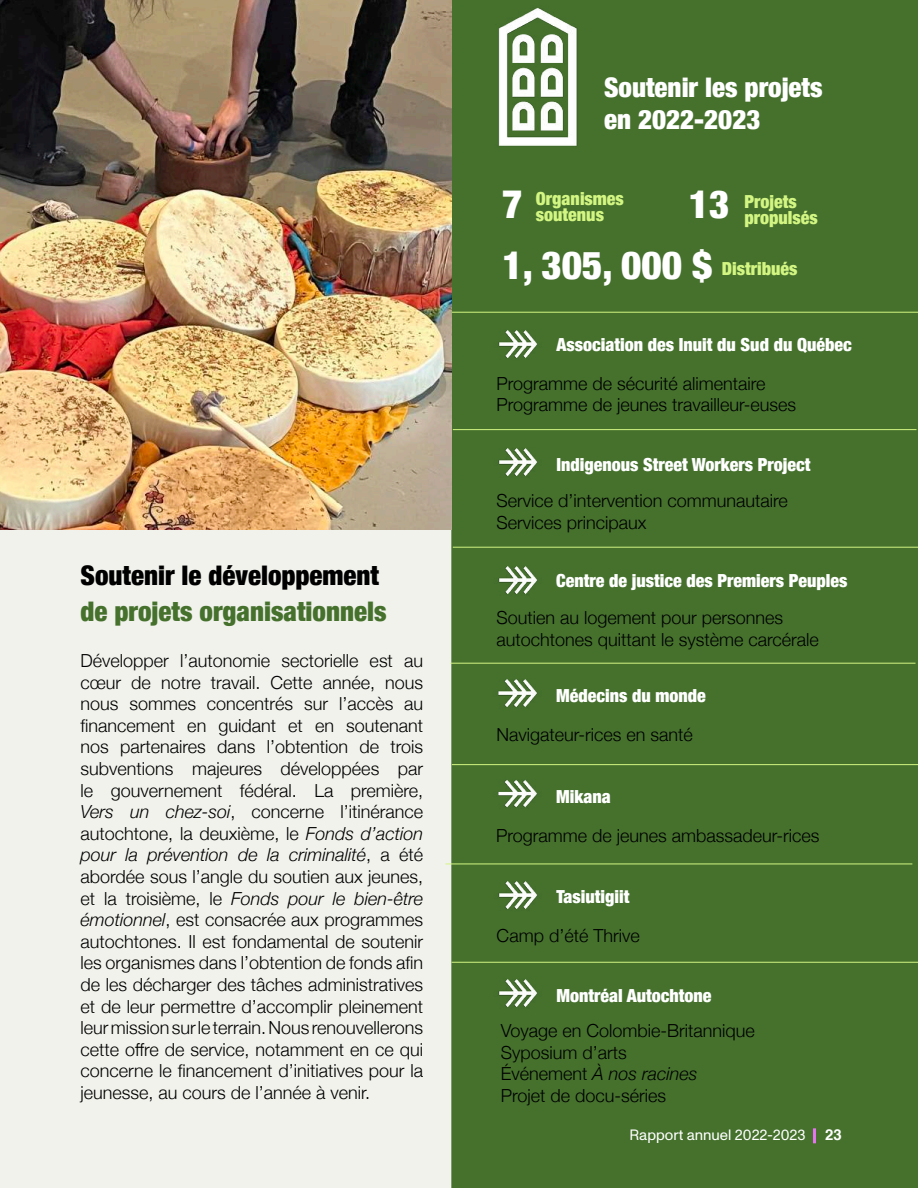
<style>
.page{position:relative;width:918px;height:1188px;background:#f2f2ed}
.page>*{position:absolute;margin:0;border:0;box-sizing:border-box;transform-origin:0 0}
.t1{font:900 condensed 39px "Helvetica Neue";color:#fff}
.t2{font:900 condensed 27px/32.4px "Helvetica Neue";color:#fff}
.t3{font:900 condensed 27px "Helvetica Neue";color:#45712d}
.t4{font:900 condensed 27px "Helvetica Neue";color:#000}
.t5{font:300 18px/21.6px "Helvetica Neue";color:#000}
.t6{font:900 condensed 18px "Helvetica Neue";color:#fff}
.t7{font:900 condensed 18px/16.5px "Helvetica Neue";color:#d3f582}
.t8{font:15px "ABC Monument Grotesk Trial";color:#fff}
.t9{font:700 15px "Helvetica";color:#fff}
.s1{font-style:italic}
.s2{font-size:18px;color:#d3f582}
</style>
<div class="page">
<div style="left:452px;top:1px;width:465px;height:1186px;background:#45712d"></div>
<hr style="left:451px;top:312px;width:467px;height:1px;background:#d3f582">
<img style="left:498px;top:330px;width:40px;height:28px">
<img style="left:498px;top:448px;width:40px;height:28px">
<hr style="left:453px;top:429px;width:463px;height:1px;background:#d3f582">
<hr style="left:453px;top:547px;width:465px;height:1px;background:#d3f582">
<img style="left:498px;top:566px;width:40px;height:28px">
<img style="left:498px;top:780px;width:39px;height:28px">
<img style="left:498px;top:881px;width:40px;height:28px">
<img style="left:498px;top:979px;width:40px;height:28px">
<hr style="left:452px;top:764px;width:466px;height:1px;background:#d3f582">
<hr style="left:446px;top:864px;width:466px;height:1px;background:#d3f582">
<hr style="left:452px;top:962px;width:466px;height:1px;background:#d3f582">
<img style="left:489px;top:0;width:98px;height:146px">
<img style="left:0;top:0;width:451px;height:530px">
<img style="left:498px;top:679px;width:39px;height:28px">
<hr style="left:450px;top:663px;width:466px;height:1px;background:#d3f582">
<div style="left:813px;top:1128px;width:3px;height:15px;border:2px solid #e673f0"></div>
<h2 class="t4" style="left:81px;top:553px;width:300px">Soutenir le développement</h2>
<h2 class="t3" style="left:81px;top:589px;width:308px">de projets organisationnels</h2>
<p class="t5" style="left:81px;top:648px;width:344px;text-align:justify">Développer l’autonomie sectorielle est au cœur de notre travail. Cette année, nous nous sommes concentrés sur l’accès au financement en guidant et en soutenant nos partenaires dans l’obtention de trois subventions majeures développées par le gouvernement fédéral. La première, <span class="s1">Vers un chez-soi</span>, concerne l’itinérance autochtone, la deuxième, le <span class="s1">Fonds d’action pour la prévention de la criminalité</span>, a été abordée sous l’angle du soutien aux jeunes, et la troisième, le <span class="s1">Fonds pour le bien-être émotionnel</span>, est consacrée aux programmes autochtones. Il est fondamental de soutenir les organismes dans l’obtention de fonds afin de les décharger des tâches administratives et de leur permettre d’accomplir pleinement leur mission sur le terrain. Nous renouvellerons cette offre de service, notamment en ce qui concerne le financement d’initiatives pour la jeunesse, au cours de l’année à venir.</p>
<h2 class="t2" style="left:604px;top:69px;width:220px">Soutenir les projets en 2022-2023</h2>
<h1 class="t1" style="left:502px;top:172px;width:22px">7</h1>
<h1 class="t1" style="left:689px;top:172px;width:42px">13</h1>
<p class="t7" style="left:536px;top:189px;width:90px">Organismes soutenus</p>
<p class="t7" style="left:744px;top:192px;width:75px">Projets propulsés</p>
<h1 class="t1" style="left:502px;top:233px;width:297px">1, 305, 000 $ <span class="s2">Distribués</span></h1>
<p class="t6" style="left:556px;top:330px;width:297px">Association des Inuit du Sud du Québec</p>
<p class="t5" style="left:496px;top:371px;width:301px">Programme de sécurité alimentaire<br>Programme de jeunes travailleur-euses</p>
<p class="t6" style="left:556px;top:449px;width:256px">Indigenous Street Workers Project</p>
<p class="t5" style="left:496px;top:489px;width:293px">Service d’intervention communautaire<br>Services principaux</p>
<p class="t6" style="left:556px;top:565px;width:293px">Centre de justice des Premiers Peuples</p>
<p class="t5" style="left:496px;top:605px;width:324px">Soutien au logement pour personnes autochtones quittant le système carcérale</p>
<p class="t6" style="left:556px;top:681px;width:151px">Médecins du monde</p>
<p class="t5" style="left:496px;top:723px;width:198px">Navigateur-rices en santé</p>
<p class="t6" style="left:556px;top:782px;width:56px">Mikana</p>
<p class="t5" style="left:496px;top:823px;width:325px">Programme de jeunes ambassadeur-rices</p>
<p class="t6" style="left:556px;top:882px;width:74px">Tasiutigiit</p>
<p class="t5" style="left:497px;top:924px;width:145px">Camp d’été Thrive</p>
<p class="t6" style="left:556px;top:981px;width:157px">Montréal Autochtone</p>
<p class="t5" style="left:501px;top:1019px;width:256px">Voyage en Colombie-Britannique<br>Syposium d’arts<br>Événement <span class="s1">À nos racines<br></span>Projet de docu-séries</p>
<p class="t8" style="left:629px;top:1126px;width:178px">Rapport annuel 2022-2023</p>
<p class="t9" style="left:825px;top:1122px;width:18px">23</p>
</div>
